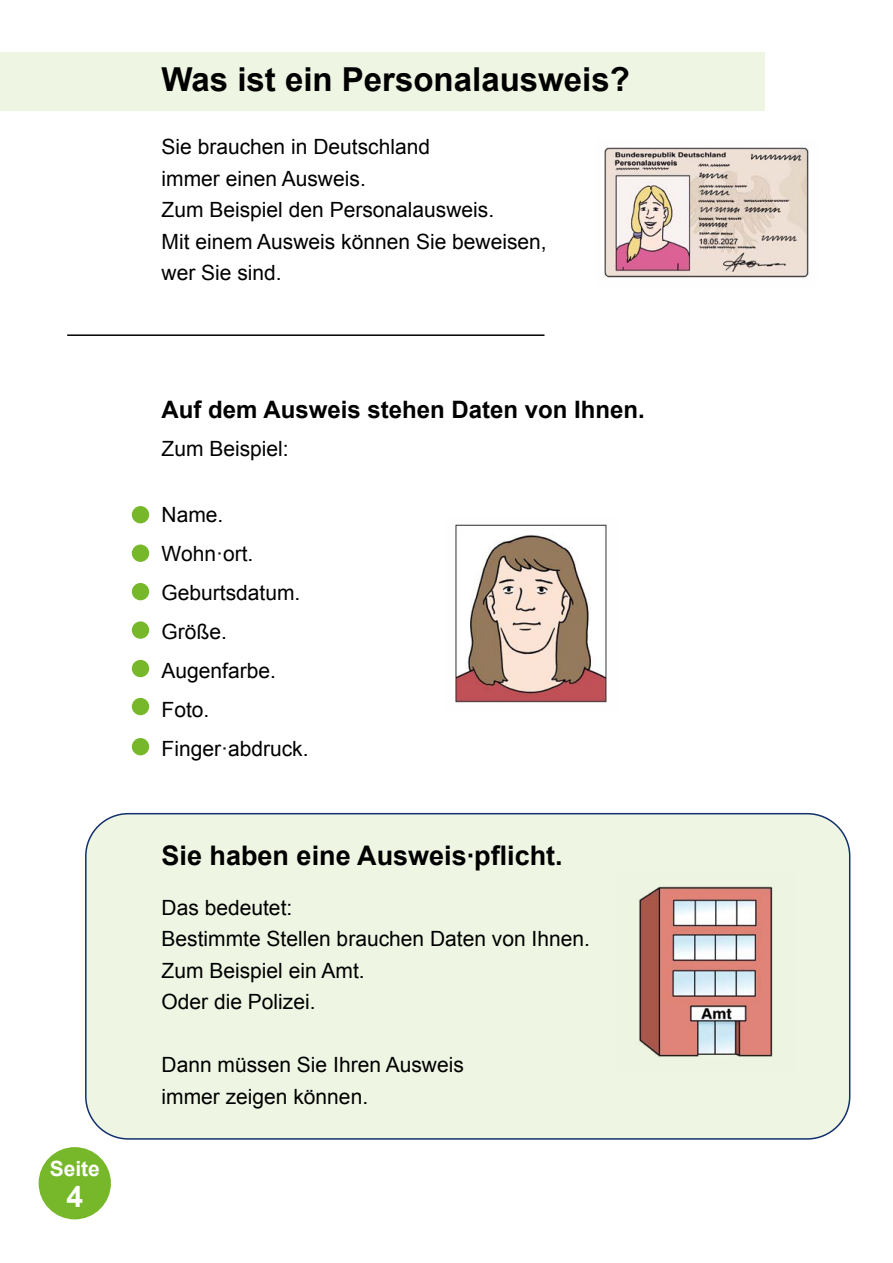
<style>
.page{position:relative;width:893px;height:1263px;background:#fff}
.page>*{position:absolute;margin:0;border:0;box-sizing:border-box;transform-origin:0 0}
.t1{font:700 33px "Arial";color:#000}
.t2{font:700 30px "Arial";color:#fff}
.t3{font:700 27px "Arial";color:#000}
.t4{font:700 24px "Arial";color:#000}
.t5{font:21px/31.5px "Arial";color:#000}
.t6{font:700 21px "Arial";color:#fff}
</style>
<div class="page">
<div style="left:39px;top:1147px;width:72px;height:72px;background:#76b82a;border-radius:50%"></div>
<div style="left:86px;top:814px;width:764px;height:325px;background:#eef5e3;border-radius:43px"></div>
<div style="left:85px;top:813px;width:765px;height:327px;border:2px solid #11306e;border-radius:43px"></div>
<div style="left:0;top:52px;width:765px;height:59px;background:#eef5e3"></div>
<hr style="left:67px;top:334px;width:477px;height:2px;background:#000">
<img style="left:604px;top:147px;width:205px;height:131px">
<div style="left:132px;top:506px;width:17px;height:17px;background:#76b82a;border-radius:50%"></div>
<div style="left:132px;top:544px;width:17px;height:18px;background:#76b82a;border-radius:50%"></div>
<div style="left:132px;top:583px;width:17px;height:17px;background:#76b82a;border-radius:50%"></div>
<div style="left:132px;top:621px;width:17px;height:18px;background:#76b82a;border-radius:50%"></div>
<div style="left:132px;top:660px;width:17px;height:17px;background:#76b82a;border-radius:50%"></div>
<div style="left:132px;top:698px;width:17px;height:17px;background:#76b82a;border-radius:50%"></div>
<div style="left:132px;top:738px;width:17px;height:17px;background:#76b82a;border-radius:50%"></div>
<img style="left:455px;top:524px;width:152px;height:179px">
<img style="left:639px;top:886px;width:134px;height:171px">
<p class="t6" style="left:50px;top:1154px;width:52px">Seite</p>
<h2 class="t2" style="left:66px;top:1176px;width:18px">4</h2>
<h1 class="t1" style="left:162px;top:58px;width:470px">Was ist ein Personalausweis?</h1>
<p class="t5" style="left:162px;top:131px;width:387px">Sie brauchen in Deutschland<br>immer einen Ausweis.<br>Zum Beispiel den Personalausweis.<br>Mit einem Ausweis können Sie beweisen, wer Sie sind.</p>
<p class="t4" style="left:162px;top:394px;width:485px">Auf dem Ausweis stehen Daten von Ihnen.</p>
<p class="t5" style="left:162px;top:433px;width:129px">Zum Beispiel:</p>
<p class="t5" style="left:162px;top:495px;width:149px;line-height:39px">Name.<br>Wohn·ort.<br>Geburtsdatum.<br>Größe.<br>Augenfarbe.<br>Foto.<br>Finger·abdruck.</p>
<p class="t3" style="left:162px;top:838px;width:403px">Sie haben eine Ausweis∙pflicht.</p>
<p class="t5" style="left:162px;top:892px;width:430px">Das bedeutet:<br>Bestimmte Stellen brauchen Daten von Ihnen.<br>Zum Beispiel ein Amt.<br>Oder die Polizei.</p>
<p class="t5" style="left:162px;top:1049px;width:304px">Dann müssen Sie Ihren Ausweis immer zeigen können.</p>
</div>
